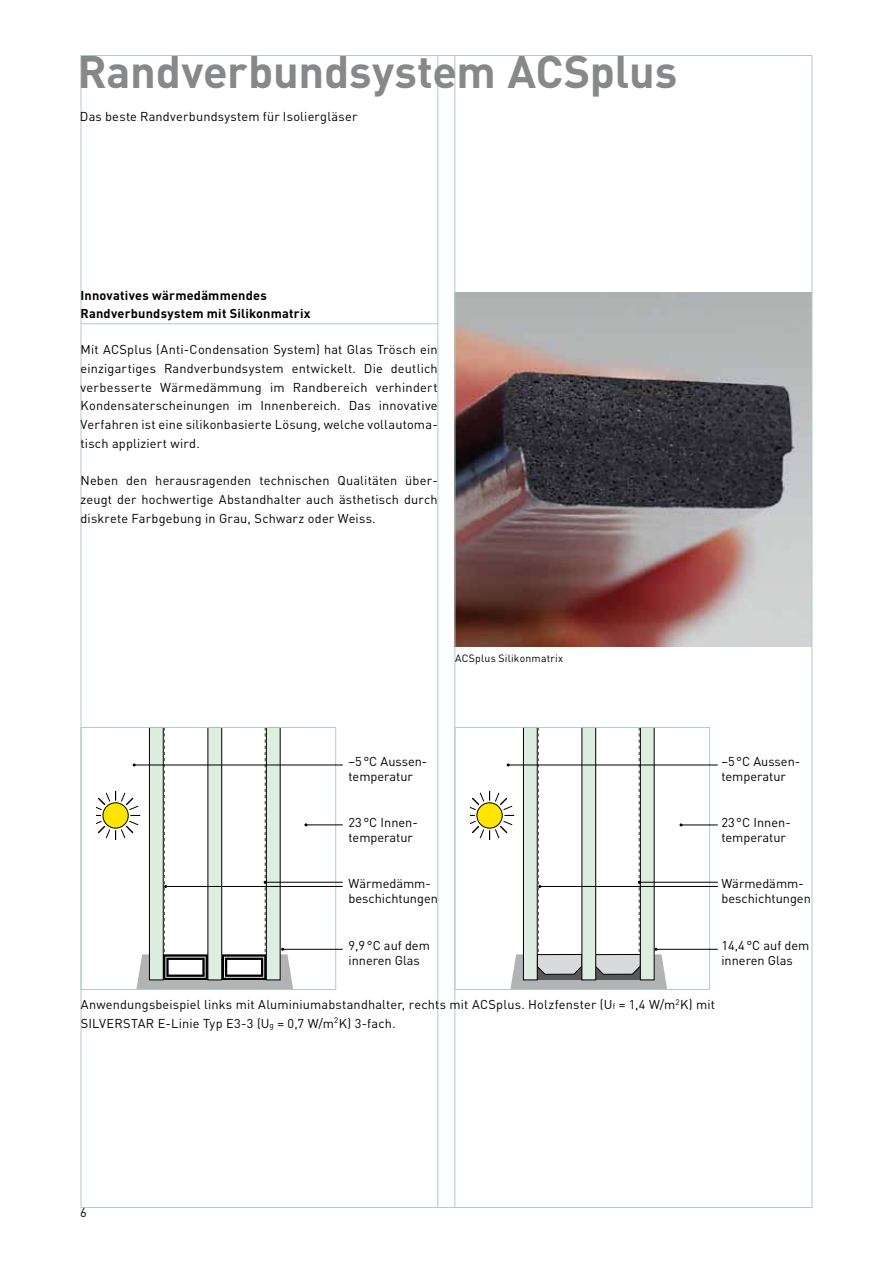
<style>
.page{position:relative;width:893px;height:1263px;background:#fff}
.page>*{position:absolute;margin:0;border:0;box-sizing:border-box;transform-origin:0 0}
.t1{font:700 45px "DIN";letter-spacing:-.005em;color:#87888a}
.t2{font:12.75px/18.8px "DIN";letter-spacing:.01em;color:#000}
.t3{font:700 12.75px/18.8px "DIN";letter-spacing:.015em;color:#000}
.t4{font:10.5px "DIN";letter-spacing:.025em;color:#000}
.s1{font-size:8.1px}
</style>
<div class="page">
<img style="left:456px;top:292px;width:354px;height:354px">
<hr style="left:438px;top:55px;width:1px;height:1152px;background:#aecebf">
<hr style="left:455px;top:55px;width:1px;height:1153px;background:#aecebf">
<hr style="left:81px;top:324px;width:357px;height:1px;background:#aecebf">
<div style="left:81px;top:727px;width:255px;height:263px;border:1px solid #aecebf"></div>
<div style="left:455px;top:727px;width:255px;height:263px;border:1px solid #aecebf"></div>
<hr style="left:134px;top:765px;width:209px;height:1px;background:#000">
<hr style="left:306px;top:824px;width:37px;height:1px;background:#000">
<hr style="left:681px;top:824px;width:37px;height:1px;background:#000">
<hr style="left:166px;top:886px;width:177px;height:1px;background:#000">
<hr style="left:540px;top:886px;width:178px;height:1px;background:#000">
<hr style="left:265px;top:882px;width:78px;height:1px;background:#000">
<hr style="left:639px;top:882px;width:79px;height:1px;background:#000">
<hr style="left:283px;top:949px;width:60px;height:1px;background:#000">
<svg style="left:96px;top:727px;width:197px;height:262px"></svg>
<hr style="left:656px;top:949px;width:62px;height:1px;background:#000">
<hr style="left:508px;top:765px;width:210px;height:1px;background:#000">
<svg style="left:470px;top:727px;width:197px;height:262px"></svg>
<h1 class="t1" style="left:77px;top:42px;width:601px">Randverbundsystem ACSplus</h1>
<p class="t2" style="left:80px;top:106px;width:279px">Das beste Randverbundsystem für Isoliergläser</p>
<p class="t3" style="left:81px;top:285px;width:231px">Innovatives wärmedämmendes<br>Randverbundsystem mit Silikonmatrix</p>
<p class="t2" style="left:81px;top:340px;width:359px;text-align:justify">Mit ACSplus (Anti-Condensation System) hat Glas Trösch ein einzigartiges Randverbundsystem entwickelt. Die deutlich verbesserte Wärmedämmung im Randbereich verhindert Kondensaterscheinungen im Innenbereich. Das innovative Verfahren ist eine silikonbasierte Lösung, welche vollautoma&shy;tisch appliziert wird.</p>
<p class="t2" style="left:81px;top:471px;width:359px;text-align:justify">Neben den herausragenden technischen Qualitäten über&shy;zeugt der hochwertige Abstandhalter auch ästhetisch durch diskrete Farbgebung in Grau, Schwarz oder Weiss.</p>
<p class="t4" style="left:455px;top:652px;width:110px">ACSplus Silikonmatrix</p>
<p class="t2" style="left:348px;top:753px;width:80px;line-height:15px">–5°C Aussen&shy;temperatur</p>
<p class="t2" style="left:721px;top:753px;width:80px;line-height:15px">–5°C Aussen&shy;temperatur</p>
<p class="t2" style="left:348px;top:815px;width:71px;line-height:15px">23°C Innen&shy;temperatur</p>
<p class="t2" style="left:721px;top:815px;width:71px;line-height:15px">23°C Innen&shy;temperatur</p>
<p class="t2" style="left:348px;top:876px;width:91px;line-height:15px">Wärmedämm&shy;beschichtungen</p>
<p class="t2" style="left:721px;top:876px;width:91px;line-height:15px">Wärmedämm&shy;beschichtungen</p>
<p class="t2" style="left:348px;top:937px;width:83px;line-height:15px">9,9°C auf dem inneren Glas</p>
<p class="t2" style="left:721px;top:937px;width:90px;line-height:15px">14,4°C auf dem inneren Glas</p>
<p class="t2" style="left:81px;top:995px;width:636px">Anwendungsbeispiel links mit Aluminiumabstandhalter, rechts mit ACSplus. Holzfenster (U<span class="s1">f</span> = 1,4 W/m<sup>2</sup>K) mit<br>SILVERSTAR E-Linie Typ E3-3 (U<span class="s1">g</span> = 0,7 W/m<sup>2</sup>K) 3-fach.</p>
<p class="t2" style="left:80px;top:1203px;width:8px">6</p>
</div>
